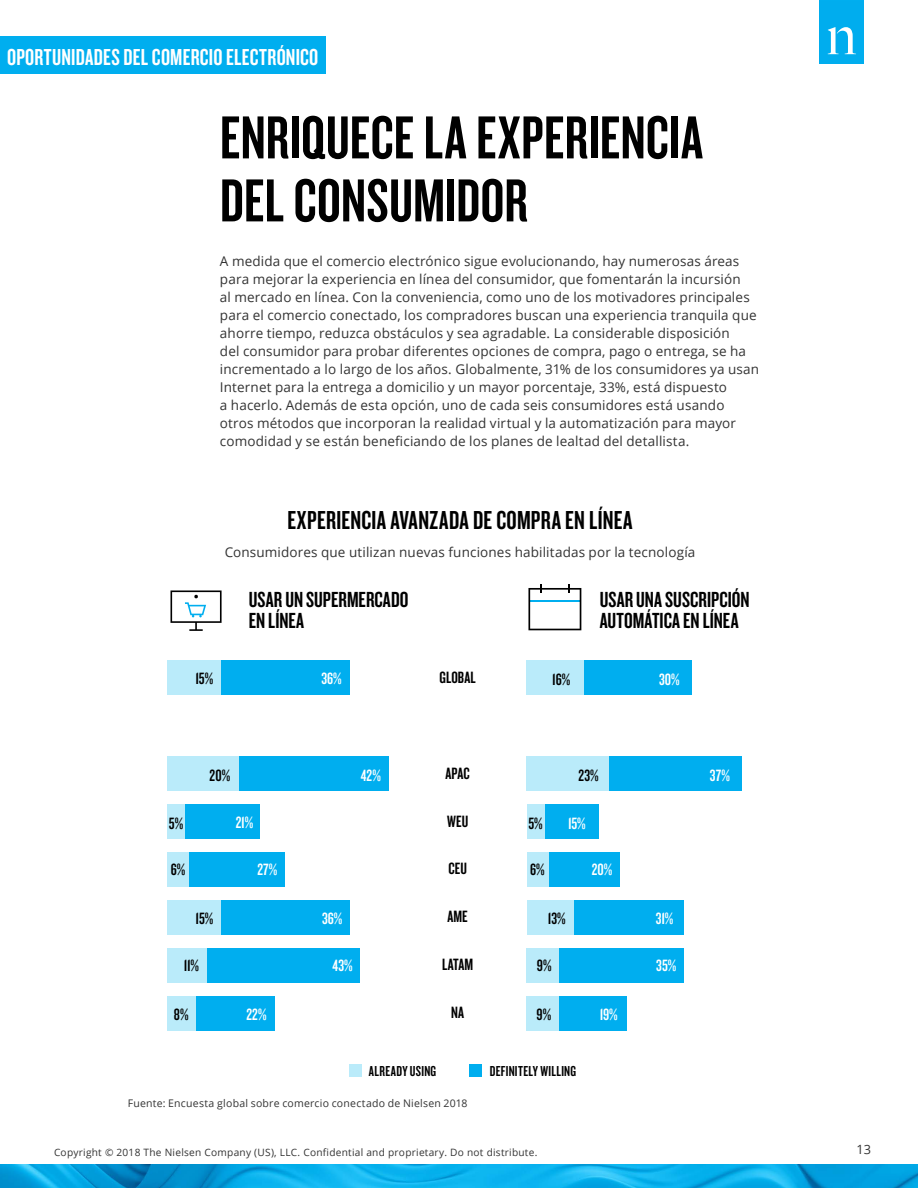
<style>
.page{position:relative;width:918px;height:1188px;background:#fff}
.page>*{position:absolute;margin:0;border:0;box-sizing:border-box;transform-origin:0 0}
.title_of_content{font:63px/63px "Knockout 48 Featherweight";letter-spacing:.005em;color:#000}
.title_of_content-2{font:27px "Knockout 48 Featherweight";letter-spacing:.01em;color:#000}
.t1{font:24px "Knockout 48 Featherweight";letter-spacing:.01em;color:#fff}
.t2{font:22.65px/21.3px "Knockout 48 Featherweight";color:#000}
.t3{font:16.95px "Knockout 48 Featherweight";letter-spacing:.005em;color:#000}
.t4{font:16.95px "Knockout 48 Featherweight";color:#fff}
.title_of_content-3{font:15px "Knockout 48 Featherweight";letter-spacing:.02em;color:#000}
.body_text{font:13.5px/18px "Open Sans";letter-spacing:.01em;color:#333}
.title_of_content-4{font:13.5px "Open Sans";letter-spacing:.01em;color:#333}
.t5{font:12.75px "Open Sans";color:#333}
.body_text-2{font:10.5px "Open Sans";letter-spacing:.02em;color:#333}
.t6{font:10.2px "Open Sans";letter-spacing:.025em;color:#333}
</style>
<div class="page">
<img style="left:0;top:1164px;width:918px;height:24px">
<div style="left:820px;top:0;width:44px;height:63px;background:#00adee"></div>
<svg style="left:828px;top:27px;width:28px;height:27px"></svg>
<div style="left:584px;top:660px;width:107px;height:35px;background:#00aeef"></div>
<div style="left:609px;top:756px;width:132px;height:35px;background:#00aeef"></div>
<div style="left:545px;top:804px;width:53px;height:35px;background:#00aeef"></div>
<div style="left:548px;top:852px;width:72px;height:35px;background:#00aeef"></div>
<div style="left:573px;top:900px;width:111px;height:34px;background:#00aeef"></div>
<div style="left:559px;top:948px;width:125px;height:34px;background:#00aeef"></div>
<div style="left:559px;top:996px;width:68px;height:34px;background:#00aeef"></div>
<div style="left:527px;top:660px;width:57px;height:35px;background:#baebfa"></div>
<div style="left:527px;top:756px;width:82px;height:35px;background:#baebfa"></div>
<div style="left:527px;top:804px;width:18px;height:35px;background:#baebfa"></div>
<div style="left:527px;top:852px;width:21px;height:35px;background:#baebfa"></div>
<div style="left:527px;top:900px;width:46px;height:34px;background:#baebfa"></div>
<div style="left:527px;top:948px;width:32px;height:34px;background:#baebfa"></div>
<div style="left:527px;top:996px;width:32px;height:34px;background:#baebfa"></div>
<div style="left:221px;top:660px;width:128px;height:35px;background:#00aeef"></div>
<div style="left:239px;top:756px;width:150px;height:35px;background:#00aeef"></div>
<div style="left:185px;top:804px;width:75px;height:35px;background:#00aeef"></div>
<div style="left:189px;top:852px;width:96px;height:35px;background:#00aeef"></div>
<div style="left:221px;top:900px;width:128px;height:34px;background:#00aeef"></div>
<div style="left:207px;top:948px;width:153px;height:34px;background:#00aeef"></div>
<div style="left:196px;top:996px;width:78px;height:34px;background:#00aeef"></div>
<div style="left:167px;top:660px;width:54px;height:35px;background:#baebfa"></div>
<div style="left:167px;top:756px;width:72px;height:35px;background:#baebfa"></div>
<div style="left:167px;top:804px;width:18px;height:35px;background:#baebfa"></div>
<div style="left:167px;top:852px;width:22px;height:35px;background:#baebfa"></div>
<div style="left:167px;top:900px;width:54px;height:34px;background:#baebfa"></div>
<div style="left:167px;top:948px;width:40px;height:34px;background:#baebfa"></div>
<div style="left:167px;top:996px;width:29px;height:34px;background:#baebfa"></div>
<svg style="left:528px;top:585px;width:53px;height:45px"></svg>
<svg style="left:171px;top:590px;width:51px;height:41px"></svg>
<div style="left:0;top:37px;width:325px;height:37px;background:#00aeef"></div>
<div style="left:469px;top:1065px;width:13px;height:12px;background:#00aeef"></div>
<div style="left:349px;top:1065px;width:12px;height:12px;background:#baebfa"></div>
<p class="t1" style="left:7px;top:42px;width:313px">OPORTUNIDADES DEL COMERCIO ELECTRÓNICO</p>
<p class="title_of_content" style="left:220px;top:104px;width:485px">ENRIQUECE LA EXPERIENCIA<br>DEL CONSUMIDOR</p>
<p class="body_text" style="left:220px;top:252px;width:541px">A medida que el comercio electrónico sigue evolucionando, hay numerosas áreas para mejorar la experiencia en línea del consumidor, que fomentarán la incursión<br>al mercado en línea. Con la conveniencia, como uno de los motivadores principales para el comercio conectado, los compradores buscan una experiencia tranquila que ahorre tiempo, reduzca obstáculos y sea agradable. La considerable disposición<br>del consumidor para probar diferentes opciones de compra, pago o entrega, se ha incrementado a lo largo de los años. Globalmente, 31% de los consumidores ya usan Internet para la entrega a domicilio y un mayor porcentaje, 33%, está dispuesto<br>a hacerlo. Además de esta opción, uno de cada seis consumidores está usando otros métodos que incorporan la realidad virtual y la automatización para mayor comodidad y se están beneficiando de los planes de lealtad del detallista.</p>
<p class="title_of_content-2" style="left:287px;top:504px;width:347px">EXPERIENCIA AVANZADA DE COMPRA EN LÍNEA</p>
<p class="title_of_content-4" style="left:225px;top:543px;width:472px">Consumidores que utilizan nuevas funciones habilitadas por la tecnología</p>
<p class="t2" style="left:249px;top:588px;width:161px">USAR UN SUPERMERCADO<br>EN LÍNEA</p>
<p class="t2" style="left:600px;top:588px;width:151px">USAR UNA SUSCRIPCIÓN<br>AUTOMÁTICA EN LÍNEA</p>
<p class="t3" style="left:440px;top:667px;width:38px">GLOBAL</p>
<p class="t3" style="left:196px;top:668px;width:19px">15%</p>
<p class="t4" style="left:321px;top:668px;width:22px">36%</p>
<p class="t3" style="left:552px;top:669px;width:19px">16%</p>
<p class="t4" style="left:659px;top:669px;width:22px">30%</p>
<p class="t3" style="left:210px;top:765px;width:22px">20%</p>
<p class="t4" style="left:361px;top:765px;width:22px">42%</p>
<p class="t3" style="left:169px;top:813px;width:16px">5%</p>
<p class="t4" style="left:236px;top:812px;width:19px">21%</p>
<p class="t3" style="left:171px;top:859px;width:16px">6%</p>
<p class="t4" style="left:257px;top:859px;width:22px">27%</p>
<p class="t3" style="left:196px;top:908px;width:19px">15%</p>
<p class="t4" style="left:322px;top:908px;width:22px">36%</p>
<p class="t3" style="left:184px;top:955px;width:17px">11%</p>
<p class="t4" style="left:333px;top:955px;width:22px">43%</p>
<p class="t3" style="left:174px;top:1004px;width:16px">8%</p>
<p class="t4" style="left:246px;top:1004px;width:22px">22%</p>
<p class="t3" style="left:446px;top:763px;width:26px">APAC</p>
<p class="t3" style="left:447px;top:811px;width:23px">WEU</p>
<p class="t3" style="left:448px;top:858px;width:20px">CEU</p>
<p class="t3" style="left:448px;top:906px;width:22px">AME</p>
<p class="t3" style="left:442px;top:954px;width:33px">LATAM</p>
<p class="t3" style="left:451px;top:1002px;width:14px">NA</p>
<p class="t3" style="left:579px;top:765px;width:22px">23%</p>
<p class="t4" style="left:710px;top:765px;width:22px">37%</p>
<p class="t3" style="left:529px;top:813px;width:16px">5%</p>
<p class="t4" style="left:568px;top:813px;width:19px">15%</p>
<p class="t3" style="left:530px;top:859px;width:16px">6%</p>
<p class="t4" style="left:592px;top:859px;width:22px">20%</p>
<p class="t3" style="left:548px;top:908px;width:19px">13%</p>
<p class="t4" style="left:656px;top:908px;width:19px">31%</p>
<p class="t3" style="left:537px;top:955px;width:16px">9%</p>
<p class="t4" style="left:656px;top:955px;width:22px">35%</p>
<p class="t3" style="left:537px;top:1004px;width:16px">9%</p>
<p class="t4" style="left:600px;top:1004px;width:20px">19%</p>
<p class="title_of_content-3" style="left:369px;top:1061px;width:69px">ALREADY USING</p>
<p class="title_of_content-3" style="left:490px;top:1061px;width:88px">DEFINITELY WILLING</p>
<p class="body_text-2" style="left:128px;top:1096px;width:341px">Fuente: Encuesta global sobre comercio conectado de Nielsen 2018</p>
<p class="t6" style="left:54px;top:1145px;width:485px">Copyright © 2018 The Nielsen Company (US), LLC. Confidential and proprietary. Do not distribute.</p>
<p class="t5" style="left:856px;top:1141px;width:16px">13</p>
</div>
